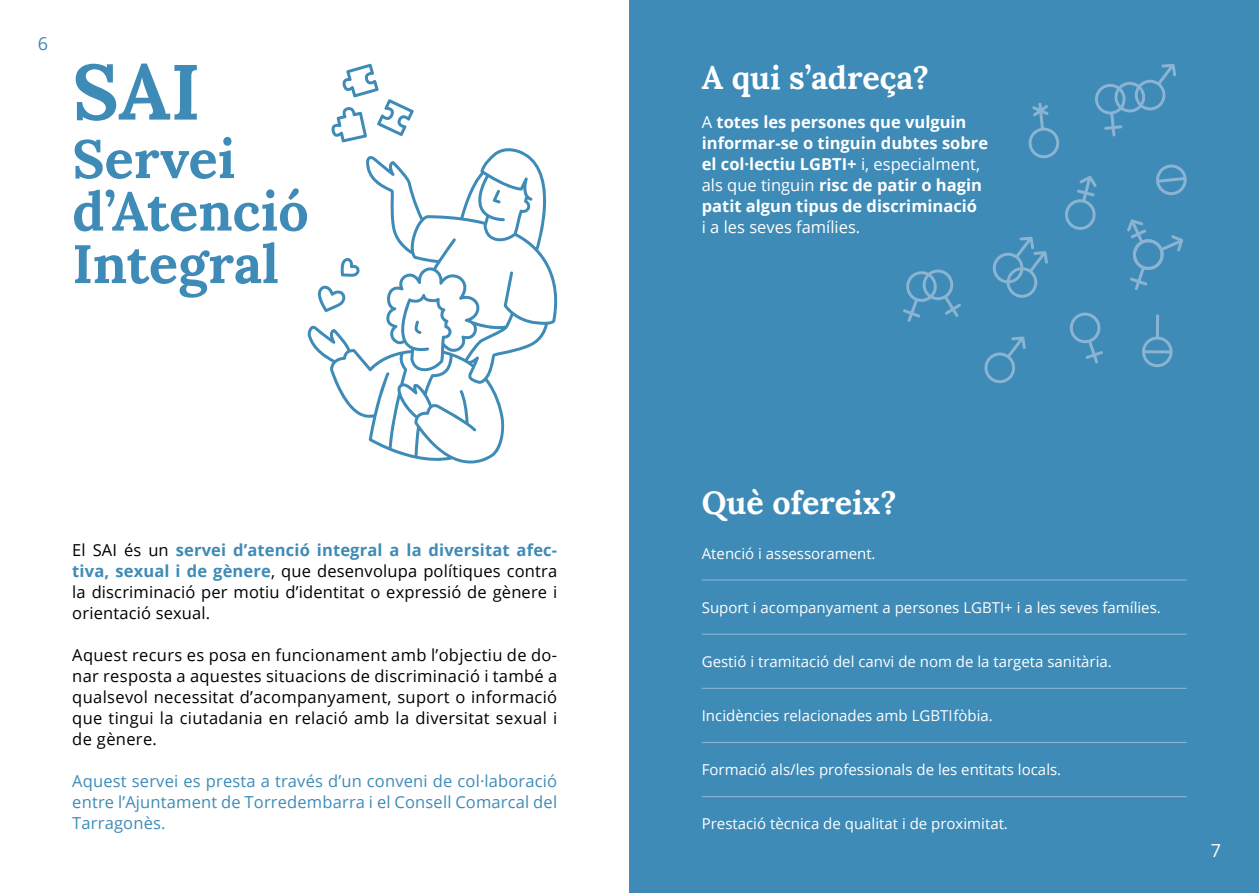
<style>
.page{position:relative;width:1259px;height:893px;background:#fff}
.page>*{position:absolute;margin:0;border:0;box-sizing:border-box;transform-origin:0 0}
.t1{font:700 78px "Lora";color:#3e8bb7}
.t2{font:700 54px/52.5px "Lora";color:#3e8bb7}
.t3{font:700 32.25px "Lora";color:#fff}
.t4{font:18px "Open Sans";color:#3e8bb7}
.t5{font:18px "Open Sans";color:#fff}
.t6{font:16.5px/21px "Open Sans";letter-spacing:.015em;color:#000;text-align:justify}
.t7{font:700 16.5px/21px "Open Sans";color:#fff}
.t8{font:16.5px/21px "Open Sans";letter-spacing:.01em;color:#3e8bb7;text-align:justify}
.t9{font:16.5px "Open Sans";color:#fff}
.t10{font:15px "Open Sans";color:#fff}
.s1{font-weight:700;color:#3e8bb7}
.s2{font-weight:400}
</style>
<div class="page">
<div style="left:629px;top:0;width:630px;height:893px;background:#3e8bb7"></div>
<hr style="left:702px;top:634px;width:484px;height:1px;background:#8bb3d2">
<hr style="left:702px;top:579px;width:484px;height:2px;background:#8bb3d2">
<hr style="left:702px;top:688px;width:484px;height:1px;background:#8bb3d2">
<hr style="left:702px;top:742px;width:484px;height:1px;background:#8bb3d2">
<hr style="left:702px;top:796px;width:484px;height:1px;background:#8bb3d2">
<svg style="left:307px;top:148px;width:251px;height:316px"></svg>
<svg style="left:493px;top:190px;width:8px;height:13px"></svg>
<svg style="left:414px;top:320px;width:7px;height:14px"></svg>
<svg style="left:318px;top:285px;width:27px;height:27px"></svg>
<svg style="left:340px;top:258px;width:20px;height:19px"></svg>
<svg style="left:331px;top:64px;width:83px;height:78px"></svg>
<svg style="left:1156px;top:164px;width:31px;height:31px"></svg>
<svg style="left:1069px;top:312px;width:34px;height:51px"></svg>
<svg style="left:903px;top:269px;width:58px;height:53px"></svg>
<svg style="left:1142px;top:314px;width:30px;height:53px"></svg>
<svg style="left:1065px;top:176px;width:32px;height:54px"></svg>
<svg style="left:984px;top:336px;width:42px;height:47px"></svg>
<svg style="left:1095px;top:64px;width:81px;height:72px"></svg>
<svg style="left:992px;top:237px;width:56px;height:61px"></svg>
<svg style="left:1028px;top:103px;width:31px;height:55px"></svg>
<svg style="left:1127px;top:219px;width:56px;height:71px"></svg>
<p class="t4" style="left:38px;top:31px;width:12px">6</p>
<h1 class="t1" style="left:72px;top:26px;width:130px">SAI</h1>
<h2 class="t2" style="left:72px;top:127px;width:238px">Servei d’Atenció<br>Integral</h2>
<p class="t6" style="left:72px;top:539px;width:486px">El SAI és un <span class="s1">servei d’atenció integral a la diversitat afec&shy;tiva, sexual i de gènere</span>, que desenvolupa polítiques contra la discriminació per motiu d’identitat o expressió de gènere i orientació sexual.</p>
<p class="t6" style="left:72px;top:644px;width:486px">Aquest recurs es posa en funcionament amb l’objectiu de do&shy;nar resposta a aquestes situacions de discriminació i també a qualsevol necessitat d’acompanyament, suport o informació que tingui la ciutadania en relació amb la diversitat sexual i de gènere.</p>
<p class="t8" style="left:72px;top:770px;width:486px">Aquest servei es presta a través d’un conveni de col·laboració entre l’Ajuntament de Torredembarra i el Consell Comarcal del Tarragonès.</p>
<h3 class="t3" style="left:702px;top:50px;width:229px">A qui s’adreça?</h3>
<p class="t7" style="left:702px;top:111px;width:288px"><span class="s2">A</span> totes les persones que vulguin informar-se o tinguin dubtes sobre el col·lectiu LGBTI+ <span class="s2">i, especialment, als que tinguin</span> risc de patir o hagin patit algun tipus de discriminació</p>
<p class="t9" style="left:702px;top:216px;width:160px">i a les seves famílies.</p>
<h3 class="t3" style="left:702px;top:475px;width:196px">Què ofereix?</h3>
<p class="t10" style="left:702px;top:543px;width:175px">Atenció i assessorament.</p>
<p class="t10" style="left:702px;top:597px;width:460px">Suport i acompanyament a persones LGBTI+ i a les seves famílies.</p>
<p class="t10" style="left:702px;top:651px;width:411px">Gestió i tramitació del canvi de nom de la targeta sanitària.</p>
<p class="t10" style="left:702px;top:705px;width:293px">Incidències relacionades amb LGBTIfòbia.</p>
<p class="t10" style="left:702px;top:759px;width:361px">Formació als/les professionals de les entitats locals.</p>
<p class="t10" style="left:702px;top:813px;width:308px">Prestació tècnica de qualitat i de proximitat.</p>
<p class="t5" style="left:1210px;top:838px;width:12px">7</p>
</div>
